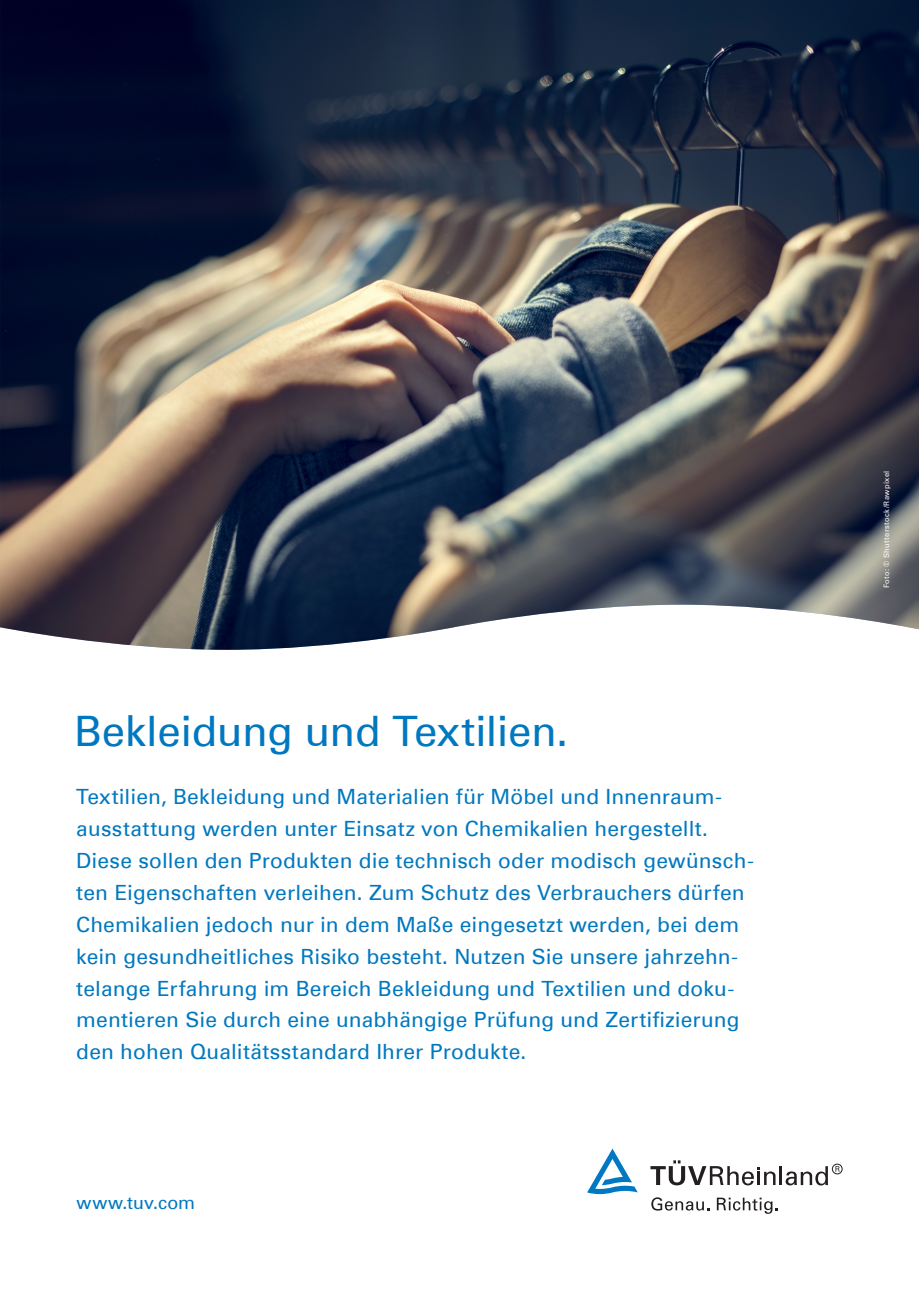
<style>
.page{position:relative;width:919px;height:1289px;background:#fff}
.page>*{position:absolute;margin:0;border:0;box-sizing:border-box;transform-origin:0 0}
.t1{font:42px "Univers Com 55 Roman";letter-spacing:-.01em;color:#0078c0}
.t2{font:21px/32px "Univers Com 55 Roman";letter-spacing:.01em;color:#0078c0}
.t3{font:18px "Univers Com 55 Roman";letter-spacing:.01em;color:#0078c0}
.t4{font:7.5px "Univers Com 55 Roman";letter-spacing:.05em;color:#fff}
</style>
<div class="page">
<img style="left:0;top:0;width:918px;height:649px">
<svg style="left:587px;top:1148px;width:50px;height:46px"></svg>
<svg style="left:650px;top:1160px;width:125px;height:25px"></svg>
<hr style="left:779px;top:1166px;width:3px;height:18px;background:#231f20">
<svg style="left:785px;top:1166px;width:43px;height:19px"></svg>
<div style="left:832px;top:1163px;width:10px;height:11px;border:1px solid #231f20;border-radius:50%"></div>
<svg style="left:835px;top:1166px;width:4px;height:5px"></svg>
<svg style="left:651px;top:1197px;width:58px;height:13px"></svg>
<svg style="left:716px;top:1197px;width:61px;height:16px"></svg>
<h1 class="t1" style="left:74px;top:705px;width:495px">Bekleidung und Textilien.</h1>
<p class="t2" style="left:76px;top:780px;width:679px">Textilien, Bekleidung und Materialien für Möbel und Innenraum&shy;ausstattung werden unter Einsatz von Chemikalien hergestellt.<br>Diese sollen den Produkten die technisch oder modisch gewünsch&shy;ten Eigenschaften verleihen. Zum Schutz des Verbrauchers dürfen Chemikalien jedoch nur in dem Maße eingesetzt werden, bei dem kein gesundheitliches Risiko besteht. Nutzen Sie unsere jahrzehn&shy;telange Erfahrung im Bereich Bekleidung und Textilien und doku&shy;mentieren Sie durch eine unabhängige Prüfung und Zertifizierung den hohen Qualitätsstandard Ihrer Produkte.</p>
<p class="t3" style="left:77px;top:1191px;width:120px">www.tuv.com</p>
<p class="t4" style="left:881px;top:588px;width:119px;rotate:-90deg">Foto: © Shutterstock/Rawpixel</p>
</div>
